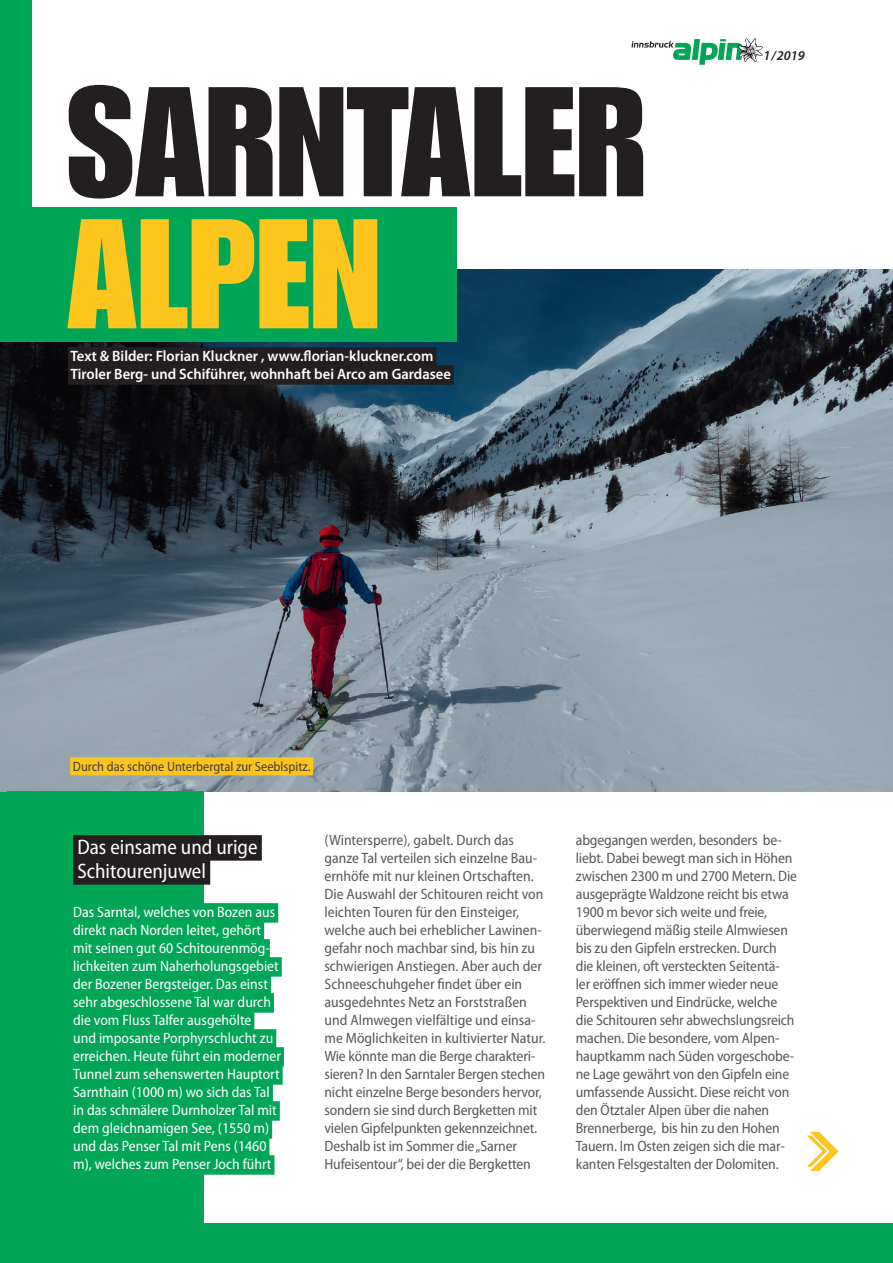
<style>
.page{position:relative;width:893px;height:1263px;background:#fff}
.page>*{position:absolute;margin:0;border:0;box-sizing:border-box;transform-origin:0 0}
.t1{font:152.85px "Impact LT Std";color:#231f20}
.t2{font:152.85px "Impact LT Std";color:#fec51f}
.t3{font:semi-condensed 21px/24px "Myriad Pro";color:#fff}
.t4{font:semi-condensed 15px/18px "Myriad Pro";letter-spacing:-.01em;color:#57585a}
.t5{font:semi-condensed 15px/18px "Myriad Pro";color:#fff}
.t6{font:600 15px/18px "Myriad Pro";color:#fff}
.t7{font:semi-condensed 13.5px "Myriad Pro";color:#3e3e3f}
.t8{font:italic 600 13.5px "Myriad Pro";color:#231f20}
</style>
<div class="page">
<svg style="left:631px;top:38px;width:132px;height:27px"></svg>
<div style="left:0;top:1223px;width:893px;height:40px;background:#00a656"></div>
<div style="left:0;top:0;width:31px;height:1263px;background:#00a656"></div>
<img style="left:0;top:269px;width:893px;height:522px">
<div style="left:0;top:207px;width:456px;height:134px;background:#00a656"></div>
<svg style="left:807px;top:1132px;width:32px;height:39px"></svg>
<div style="left:70px;top:757px;width:243px;height:18px;background:#fec51f"></div>
<div style="left:68px;top:347px;width:368px;height:20px;background:#231f20"></div>
<div style="left:68px;top:365px;width:386px;height:20px;background:#231f20"></div>
<div style="left:8px;top:791px;width:196px;height:472px;background:#00a656"></div>
<div style="left:73px;top:903px;width:205px;height:20px;background:#00a656"></div>
<div style="left:73px;top:921px;width:191px;height:20px;background:#00a656"></div>
<div style="left:73px;top:939px;width:197px;height:20px;background:#00a656"></div>
<div style="left:73px;top:957px;width:209px;height:20px;background:#00a656"></div>
<div style="left:73px;top:975px;width:198px;height:20px;background:#00a656"></div>
<div style="left:73px;top:993px;width:201px;height:20px;background:#00a656"></div>
<div style="left:73px;top:1011px;width:181px;height:20px;background:#00a656"></div>
<div style="left:73px;top:1029px;width:203px;height:20px;background:#00a656"></div>
<div style="left:73px;top:1047px;width:211px;height:20px;background:#00a656"></div>
<div style="left:73px;top:1065px;width:210px;height:20px;background:#00a656"></div>
<div style="left:73px;top:1083px;width:200px;height:20px;background:#00a656"></div>
<div style="left:73px;top:1101px;width:207px;height:20px;background:#00a656"></div>
<div style="left:73px;top:1119px;width:199px;height:20px;background:#00a656"></div>
<div style="left:73px;top:1137px;width:196px;height:20px;background:#00a656"></div>
<div style="left:73px;top:1155px;width:201px;height:20px;background:#00a656"></div>
<div style="left:73px;top:835px;width:189px;height:26px;background:#231f20"></div>
<div style="left:73px;top:859px;width:137px;height:26px;background:#231f20"></div>
<h1 class="t1" style="left:67px;top:53px;width:581px">SARNTALER</h1>
<h1 class="t2" style="left:67px;top:185px;width:316px">ALPEN</h1>
<p class="t6" style="left:70px;top:348px;width:382px">Text &amp; Bilder: Florian Kluckner , www.florian-kluckner.com<br>Tiroler Berg- und Schiführer, wohnhaft bei Arco am Gardasee</p>
<p class="t8" style="left:763px;top:48px;width:43px">1 / 2019</p>
<p class="t7" style="left:73px;top:759px;width:239px">Durch das schöne Unterbergtal zur Seeblspitz.</p>
<h2 class="t3" style="left:77px;top:836px;width:182px">Das einsame und urige<br>Schitourenjuwel</h2>
<p class="t5" style="left:73px;top:904px;width:209px">Das Sarntal, welches von Bozen aus direkt nach Norden leitet, gehört mit seinen gut 60 Schitourenmög&shy;lichkeiten zum Naherholungsgebiet der Bozener Bergsteiger. Das einst sehr abgeschlossene Tal war durch die vom Fluss Talfer ausgehölte<br>und imposante Porphyrschlucht zu erreichen. Heute führt ein moderner Tunnel zum sehenswerten Hauptort Sarnthain (1000 m) wo sich das Tal in das schmälere Durnholzer Tal mit dem gleichnamigen See, (1550 m) und das Penser Tal mit Pens (1460 m), welches zum Penser Joch führt</p>
<p class="t4" style="left:324px;top:832px;width:223px">(Wintersperre), gabelt. Durch das ganze Tal verteilen sich einzelne Bau&shy;ernhöfe mit nur kleinen Ortschaften.<br>Die Auswahl der Schitouren reicht von leichten Touren für den Einsteiger, welche auch bei erheblicher Lawinen&shy;gefahr noch machbar sind, bis hin zu schwierigen Anstiegen. Aber auch der Schneeschuhgeher findet über ein ausgedehntes Netz an Forststraßen und Almwegen vielfältige und einsa&shy;me Möglichkeiten in kultivierter Natur.<br>Wie könnte man die Berge charakteri&shy;sieren? In den Sarntaler Bergen stechen nicht einzelne Berge besonders hervor, sondern sie sind durch Bergketten mit vielen Gipfelpunkten gekennzeichnet.<br>Deshalb ist im Sommer die „Sarner Hufeisentour“, bei der die Bergketten</p>
<p class="t4" style="left:576px;top:832px;width:223px">abgegangen werden, besonders be&shy;liebt. Dabei bewegt man sich in Höhen zwischen 2300 m und 2700 Metern. Die ausgeprägte Waldzone reicht bis etwa 1900 m bevor sich weite und freie, überwiegend mäßig steile Almwiesen bis zu den Gipfeln erstrecken. Durch die kleinen, oft versteckten Seitentä&shy;ler eröffnen sich immer wieder neue Perspektiven und Eindrücke, welche die Schitouren sehr abwechslungsreich machen. Die besondere, vom Alpen&shy;hauptkamm nach Süden vorgeschobe&shy;ne Lage gewährt von den Gipfeln eine umfassende Aussicht. Diese reicht von den Ötztaler Alpen über die nahen Brennerberge, bis hin zu den Hohen Tauern. Im Osten zeigen sich die mar&shy;kanten Felsgestalten der Dolomiten.</p>
</div>
